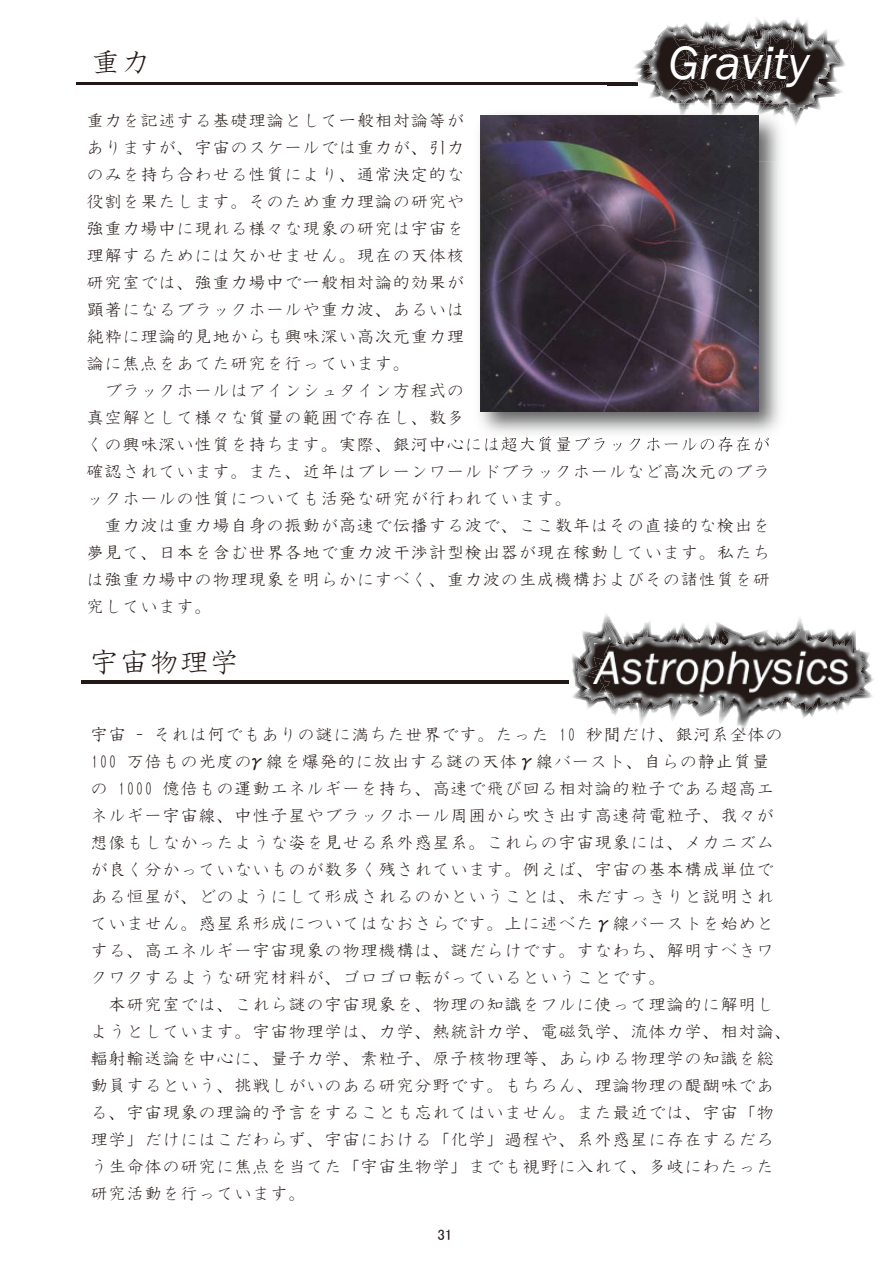
<style>
.page{position:relative;width:893px;height:1263px;background:#fff}
.page>*{position:absolute;margin:0;border:0;box-sizing:border-box;transform-origin:0 0}
.t1{font:italic 48px "Franklin Gothic";color:#fff}
.t2{font:30px "HG Kyokashotai";color:#221815}
.t3{font:18px/27px "HG Kyokashotai";color:#221815}
.t4{font:15px "MS P Gothic";color:#221815}
.s1{font-family:"MS Gothic"}
</style>
<div class="page">
<img style="left:572px;top:614px;width:39px;height:85px">
<img style="left:643px;top:624px;width:8px;height:5px">
<img style="left:680px;top:623px;width:30px;height:6px">
<img style="left:715px;top:622px;width:15px;height:7px">
<img style="left:796px;top:618px;width:6px;height:9px">
<img style="left:798px;top:622px;width:6px;height:5px">
<img style="left:829px;top:628px;width:45px;height:70px">
<img style="left:576px;top:620px;width:37px;height:79px">
<img style="left:577px;top:643px;width:13px;height:66px">
<img style="left:795px;top:627px;width:9px;height:2px">
<img style="left:578px;top:624px;width:38px;height:17px">
<img style="left:578px;top:641px;width:12px;height:64px">
<hr style="left:81px;top:681px;width:487px;height:3px;background:#221815">
<hr style="left:77px;top:82px;width:560px;height:3px;background:#221815">
<img style="left:629px;top:23px;width:61px;height:63px">
<img style="left:695px;top:21px;width:35px;height:82px">
<img style="left:755px;top:18px;width:12px;height:7px">
<img style="left:767px;top:18px;width:78px;height:107px">
<img style="left:642px;top:28px;width:53px;height:75px">
<img style="left:701px;top:30px;width:14px;height:4px">
<img style="left:712px;top:31px;width:27px;height:4px">
<img style="left:770px;top:24px;width:15px;height:1px">
<img style="left:783px;top:25px;width:58px;height:93px">
<img style="left:647px;top:28px;width:46px;height:75px">
<img style="left:671px;top:37px;width:13px;height:61px">
<svg style="left:698px;top:31px;width:11px;height:4px"></svg>
<img style="left:681px;top:38px;width:3px;height:56px">
<img style="left:684px;top:35px;width:17px;height:63px">
<img style="left:689px;top:37px;width:12px;height:61px">
<img style="left:696px;top:40px;width:5px;height:50px">
<svg style="left:715px;top:30px;width:10px;height:5px"></svg>
<img style="left:701px;top:35px;width:41px;height:68px">
<img style="left:718px;top:42px;width:11px;height:55px">
<img style="left:725px;top:46px;width:4px;height:48px">
<svg style="left:725px;top:58px;width:4px;height:4px"></svg>
<img style="left:729px;top:35px;width:13px;height:63px">
<img style="left:732px;top:37px;width:10px;height:57px">
<img style="left:742px;top:70px;width:7px;height:6px">
<img style="left:739px;top:48px;width:10px;height:22px">
<img style="left:749px;top:69px;width:2px;height:7px">
<svg style="left:739px;top:25px;width:44px;height:23px"></svg>
<img style="left:745px;top:31px;width:6px;height:38px">
<img style="left:751px;top:31px;width:8px;height:45px">
<img style="left:759px;top:30px;width:14px;height:46px">
<img style="left:762px;top:32px;width:11px;height:44px">
<img style="left:772px;top:36px;width:1px;height:40px">
<img style="left:773px;top:30px;width:65px;height:84px">
<img style="left:479px;top:143px;width:301px;height:291px">
<img style="left:759px;top:127px;width:22px;height:35px">
<img style="left:674px;top:103px;width:21px;height:12px">
<svg style="left:702px;top:90px;width:8px;height:18px"></svg>
<img style="left:711px;top:103px;width:31px;height:12px">
<img style="left:757px;top:109px;width:38px;height:18px">
<img style="left:715px;top:103px;width:23px;height:8px">
<img style="left:767px;top:109px;width:28px;height:7px">
<svg style="left:682px;top:103px;width:3px;height:6px"></svg>
<img style="left:716px;top:103px;width:20px;height:3px">
<svg style="left:742px;top:76px;width:44px;height:33px"></svg>
<img style="left:771px;top:103px;width:24px;height:9px">
<img style="left:468px;top:436px;width:301px;height:9px">
<img style="left:480px;top:115px;width:279px;height:296px">
<img style="left:590px;top:629px;width:277px;height:106px">
<h1 class="t1" style="left:668px;top:33px;width:142px">Gravity</h1>
<h2 class="t2" style="left:91px;top:47px;width:61px">重力</h2>
<p class="t3" style="left:86px;top:107px;width:686px">重力を記述する基礎理論として一般相対論等が<br>ありますが、宇宙のスケールでは重力が、引力<br>のみを持ち合わせる性質により、通常決定的な<br>役割を果たします。そのため重力理論の研究や<br>強重力場中に現れる様々な現象の研究は宇宙を<br>理解するためには欠かせません。現在の天体核<br>研究室では、強重力場中で一般相対論的効果が<br>顕著になるブラックホールや重力波、あるいは<br>純粋に理論的見地からも興味深い高次元重力理<br>論に焦点をあてた研究を行っています。<br>　ブラックホールはアインシュタイン方程式の<br>真空解として様々な質量の範囲で存在し、数多<br>くの興味深い性質を持ちます。実際、銀河中心には超大質量ブラックホールの存在が確認されています。また、近年はブレーンワールドブラックホールなど高次元のブラックホールの性質についても活発な研究が行われています。<br>　重力波は重力場自身の振動が高速で伝播する波で、ここ数年はその直接的な検出を夢見て、日本を含む世界各地で重力波干渉計型検出器が現在稼動しています。私たちは強重力場中の物理現象を明らかにすべく、重力波の生成機構およびその諸性質を研究しています。</p>
<h2 class="t2" style="left:89px;top:647px;width:151px">宇宙物理学</h2>
<p class="t3" style="left:90px;top:721px;width:703px">宇宙 - それは何でもありの謎に満ちた世界です。たった 10 秒間だけ、銀河系全体の100 万倍もの光度の<span class="s1">γ</span>線を爆発的に放出する謎の天体<span class="s1">γ</span>線バースト、自らの静止質量の 1000 億倍もの運動エネルギーを持ち、高速で飛び回る相対論的粒子である超高エネルギー宇宙線、中性子星やブラックホール周囲から吹き出す高速荷電粒子、我々が想像もしなかったような姿を見せる系外惑星系。これらの宇宙現象には、メカニズムが良く分かっていないものが数多く残されています。例えば、宇宙の基本構成単位である恒星が、どのようにして形成されるのかということは、未だすっきりと説明されていません。惑星系形成についてはなおさらです。上に述べた<span class="s1">γ</span>線バーストを始めとする、高エネルギー宇宙現象の物理機構は、謎だらけです。すなわち、解明すべきワクワクするような研究材料が、ゴロゴロ転がっているということです。<br>　本研究室では、これら謎の宇宙現象を、物理の知識をフルに使って理論的に解明しようとしています。宇宙物理学は、力学、熱統計力学、電磁気学、流体力学、相対論、輻射輸送論を中心に、量子力学、素粒子、原子核物理等、あらゆる物理学の知識を総動員するという、挑戦しがいのある研究分野です。もちろん、理論物理の醍醐味である、宇宙現象の理論的予言をすることも忘れてはいません。また最近では、宇宙「物理学」だけにはこだわらず、宇宙における「化学」過程や、系外惑星に存在するだろう生命体の研究に焦点を当てた「宇宙生物学」までも視野に入れて、多岐にわたった研究活動を行っています。</p>
<p class="t4" style="left:437px;top:1227px;width:16px">31</p>
</div>
